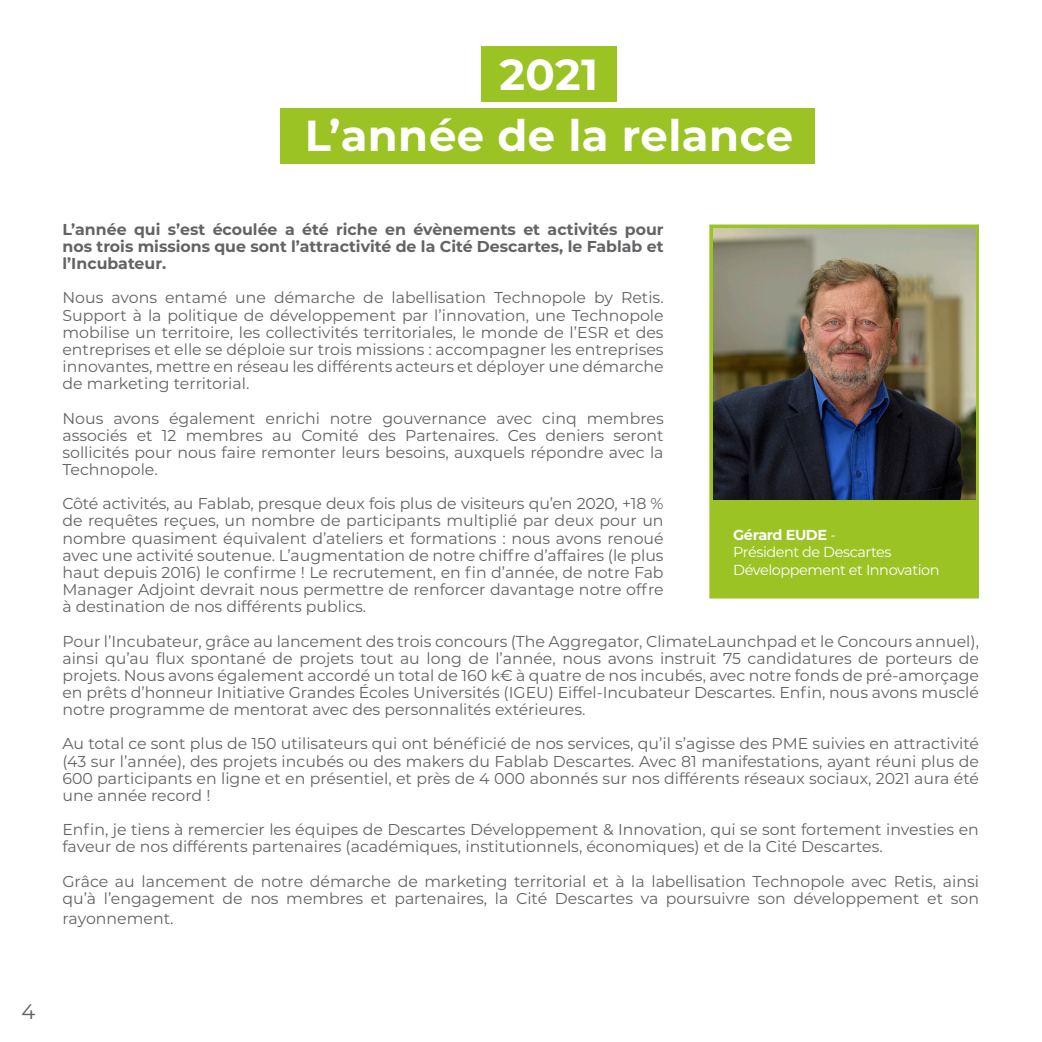
<style>
.page{position:relative;width:1042px;height:1042px;background:#fff}
.page>*{position:absolute;margin:0;border:0;box-sizing:border-box;transform-origin:0 0}
.t1{font:700 43.4px "Montserrat";letter-spacing:.01em;color:#fff}
.t2{font:21px "Montserrat";color:#5b5f60}
.t3{font:15.75px/17.2px "Montserrat";color:#636366;text-align:justify}
.t4{font:700 15.75px/17.2px "Montserrat";color:#636366;text-align:justify}
.t5{font:14.53px/17.3px "Montserrat";letter-spacing:-.03em;color:#fff}
.t6{font:700 14.53px "Montserrat";letter-spacing:-.03em;color:#fff}
.s1{font-weight:400}
</style>
<div class="page">
<div style="left:481px;top:47px;width:135px;height:55px;background:#9ac323"></div>
<div style="left:280px;top:108px;width:535px;height:55px;background:#9ac323"></div>
<div style="left:709px;top:224px;width:270px;height:374px;background:#9ac323;border:8px solid #9ac323"></div>
<img style="left:713px;top:228px;width:262px;height:271px">
<p class="t1" style="left:499px;top:43px;width:100px">2021</p>
<p class="t1" style="left:305px;top:105px;width:490px">L’année de la relance</p>
<p class="t4" style="left:62px;top:220px;width:603px">L’année qui s’est écoulée a été riche en évènements et activités pour nos trois missions que sont l’attractivité de la Cité Descartes, le Fablab et l’Incubateur.</p>
<p class="t3" style="left:62px;top:289px;width:603px">Nous avons entamé une démarche de labellisation Technopole by Retis.<br>Support à la politique de développement par l’innovation, une Technopole mobilise un territoire, les collectivités territoriales, le monde de l’ESR et des entreprises et elle se déploie sur trois missions : accompagner les entreprises innovantes, mettre en réseau les différents acteurs et déployer une démarche de marketing territorial.</p>
<p class="t3" style="left:62px;top:409px;width:603px">Nous avons également enrichi notre gouvernance avec cinq membres associés et 12 membres au Comité des Partenaires. Ces deniers seront sollicités pour nous faire remonter leurs besoins, auxquels répondre avec la Technopole.</p>
<p class="t3" style="left:62px;top:494px;width:603px">Côté activités, au Fablab, presque deux fois plus de visiteurs qu’en 2020, +18 % de requêtes reçues, un nombre de participants multiplié par deux pour un nombre quasiment équivalent d’ateliers et formations : nous avons renoué avec une activité soutenue. L’augmentation de notre chiffre d’affaires (le plus haut depuis 2016) le confirme ! Le recrutement, en fin d’année, de notre Fab Manager Adjoint devrait nous permettre de renforcer davantage notre offre à destination de nos différents publics.</p>
<p class="t3" style="left:62px;top:632px;width:918px">Pour l’Incubateur, grâce au lancement des trois concours (The Aggregator, ClimateLaunchpad et le Concours annuel), ainsi qu’au flux spontané de projets tout au long de l’année, nous avons instruit 75 candidatures de porteurs de projets. Nous avons également accordé un total de 160 k€ à quatre de nos incubés, avec notre fonds de pré-amorçage en prêts d’honneur Initiative Grandes Écoles Universités (IGEU) Eiffel-Incubateur Descartes. Enfin, nous avons musclé notre programme de mentorat avec des personnalités extérieures.</p>
<p class="t3" style="left:62px;top:735px;width:918px">Au total ce sont plus de 150 utilisateurs qui ont bénéficié de nos services, qu’il s’agisse des PME suivies en attractivité (43 sur l’année), des projets incubés ou des makers du Fablab Descartes. Avec 81 manifestations, ayant réuni plus de 600 participants en ligne et en présentiel, et près de 4 000 abonnés sur nos différents réseaux sociaux, 2021 aura été une année record !</p>
<p class="t3" style="left:62px;top:820px;width:918px">Enfin, je tiens à remercier les équipes de Descartes Développement &amp; Innovation, qui se sont fortement investies en faveur de nos différents partenaires (académiques, institutionnels, économiques) et de la Cité Descartes.</p>
<p class="t3" style="left:62px;top:872px;width:918px">Grâce au lancement de notre démarche de marketing territorial et à la labellisation Technopole avec Retis, ainsi qu’à l’engagement de nos membres et partenaires, la Cité Descartes va poursuivre son développement et son</p>
<p class="t3" style="left:62px;top:909px;width:113px">rayonnement.</p>
<p class="t6" style="left:733px;top:524px;width:104px">Gérard EUDE <span class="s1">-</span></p>
<p class="t5" style="left:733px;top:543px;width:208px">Président de Descartes<br>Développement et Innovation</p>
<h2 class="t2" style="left:21px;top:997px;width:15px">4</h2>
</div>
